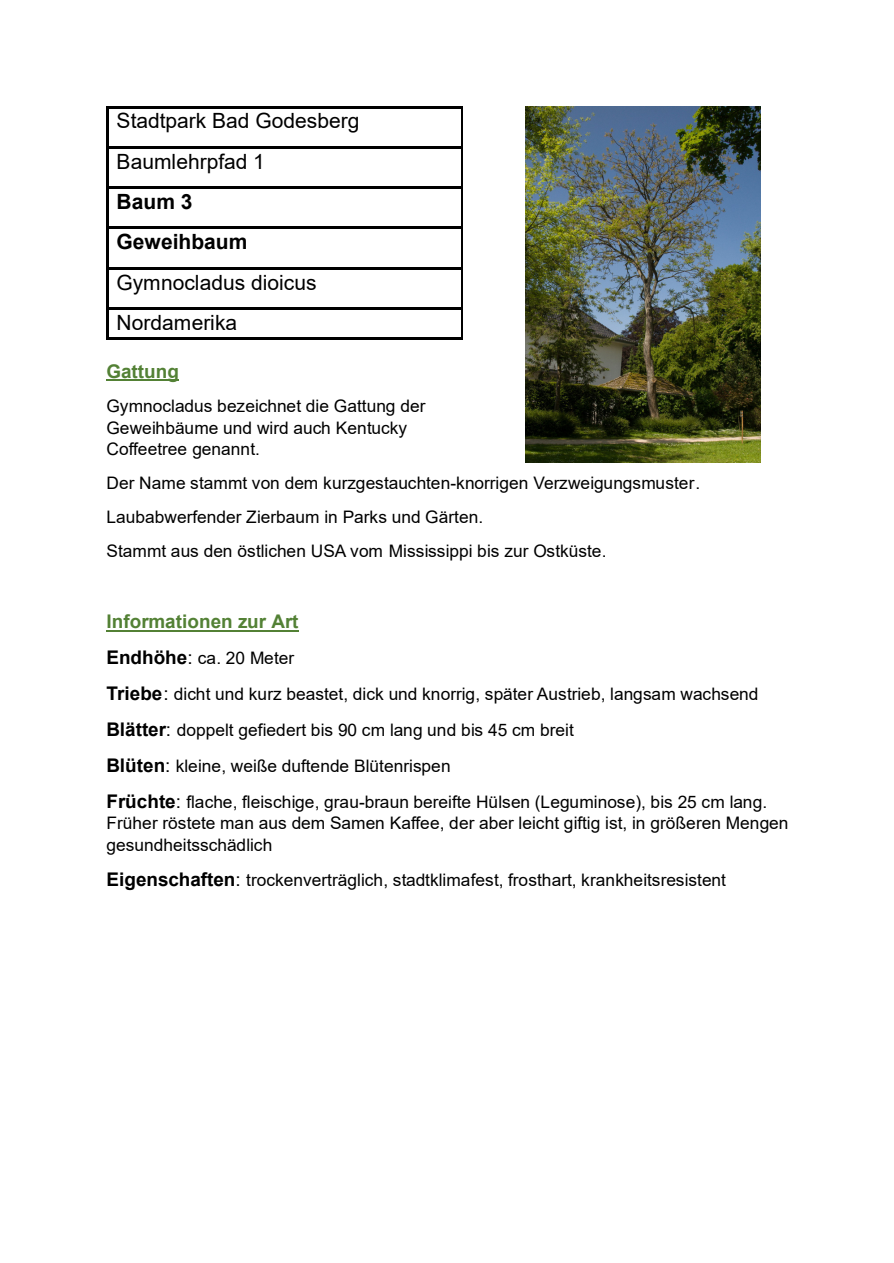
<style>
.page{position:relative;width:894px;height:1263px;background:#fff}
.page>*{position:absolute;margin:0;border:0;box-sizing:border-box;transform-origin:0 0}
.t1{font:21px/40.5px "Arial";color:#000}
.t2{font:700 21px/40.2px "Arial";color:#000}
.t3{font:700 18.75px "Arial";color:#538135}
.t4{font:17.25px/35.8px "Arial";letter-spacing:.005em;color:#000}
.s1{font-weight:700;font-size:18.75px}
.s2{font-size:18.75px}
</style>
<div class="page">
<img style="left:525px;top:106px;width:235px;height:356px">
<hr style="left:108px;top:106px;width:353px;height:2px;background:#000">
<hr style="left:106px;top:108px;width:2px;height:38px;background:#000">
<hr style="left:461px;top:108px;width:1px;height:38px;background:#000">
<hr style="left:108px;top:146px;width:353px;height:3px;background:#000">
<hr style="left:106px;top:149px;width:2px;height:38px;background:#000">
<hr style="left:461px;top:149px;width:1px;height:38px;background:#000">
<hr style="left:108px;top:187px;width:353px;height:2px;background:#000">
<hr style="left:106px;top:189px;width:2px;height:38px;background:#000">
<hr style="left:461px;top:189px;width:1px;height:38px;background:#000">
<hr style="left:108px;top:227px;width:353px;height:2px;background:#000">
<hr style="left:106px;top:229px;width:2px;height:38px;background:#000">
<hr style="left:461px;top:229px;width:1px;height:38px;background:#000">
<hr style="left:108px;top:267px;width:353px;height:2px;background:#000">
<hr style="left:106px;top:269px;width:2px;height:39px;background:#000">
<hr style="left:461px;top:269px;width:1px;height:39px;background:#000">
<hr style="left:108px;top:308px;width:353px;height:2px;background:#000">
<hr style="left:108px;top:338px;width:353px;height:1px;background:#000">
<hr style="left:106px;top:310px;width:2px;height:28px;background:#000">
<svg style="left:461px;top:308px;width:1px;height:31px"></svg>
<hr style="left:106px;top:379px;width:73px;height:2px;background:#538135">
<hr style="left:106px;top:630px;width:192px;height:2px;background:#538135">
<p class="t1" style="left:116px;top:103px;width:244px">Stadtpark Bad Godesberg<br>Baumlehrpfad 1</p>
<p class="t2" style="left:116px;top:183px;width:132px">Baum 3<br>Geweihbaum</p>
<p class="t1" style="left:116px;top:264px;width:201px">Gymnocladus dioicus<br>Nordamerika</p>
<p class="t3" style="left:106px;top:364px;width:74px">Gattung</p>
<p class="t4" style="left:106px;top:397px;width:321px;line-height:21.3px">Gymnocladus bezeichnet die Gattung der<br>Geweihbäume und wird auch Kentucky<br>Coffeetree genannt.</p>
<p class="t4" style="left:106px;top:467px;width:595px;line-height:34px">Der Name stammt von dem kurzgestauchten-knorrigen Verzweigungsmuster.<br>Laubabwerfender Zierbaum in Parks und Gärten.<br>Stammt aus den östlichen USA vom Mississippi bis zur Ostküste.</p>
<p class="t3" style="left:106px;top:614px;width:194px">Informationen zur Art</p>
<p class="t4" style="left:106px;top:641px;width:662px"><span class="s1">Endhöhe</span><span class="s2">:</span> ca. 20 Meter<br><span class="s1">Triebe</span><span class="s2">:</span> dicht und kurz beastet, dick und knorrig, später Austrieb, langsam wachsend <span class="s1">Blätter</span><span class="s2">:</span> doppelt gefiedert bis 90 cm lang und bis 45 cm breit<br><span class="s1">Blüten</span><span class="s2">:</span> kleine, weiße duftende Blütenrispen<br><span class="s1">Früchte</span><span class="s2">:</span> flache, fleischige, grau-braun bereifte Hülsen (Leguminose), bis 25 cm lang.</p>
<p class="t4" style="left:106px;top:814px;width:683px;line-height:21.6px">Früher röstete man aus dem Samen Kaffee, der aber leicht giftig ist, in größeren Mengen gesundheitsschädlich</p>
<p class="t4" style="left:106px;top:864px;width:621px"><span class="s1">Eigenschaften</span><span class="s2">:</span> trockenverträglich, stadtklimafest, frosthart, krankheitsresistent</p>
</div>
